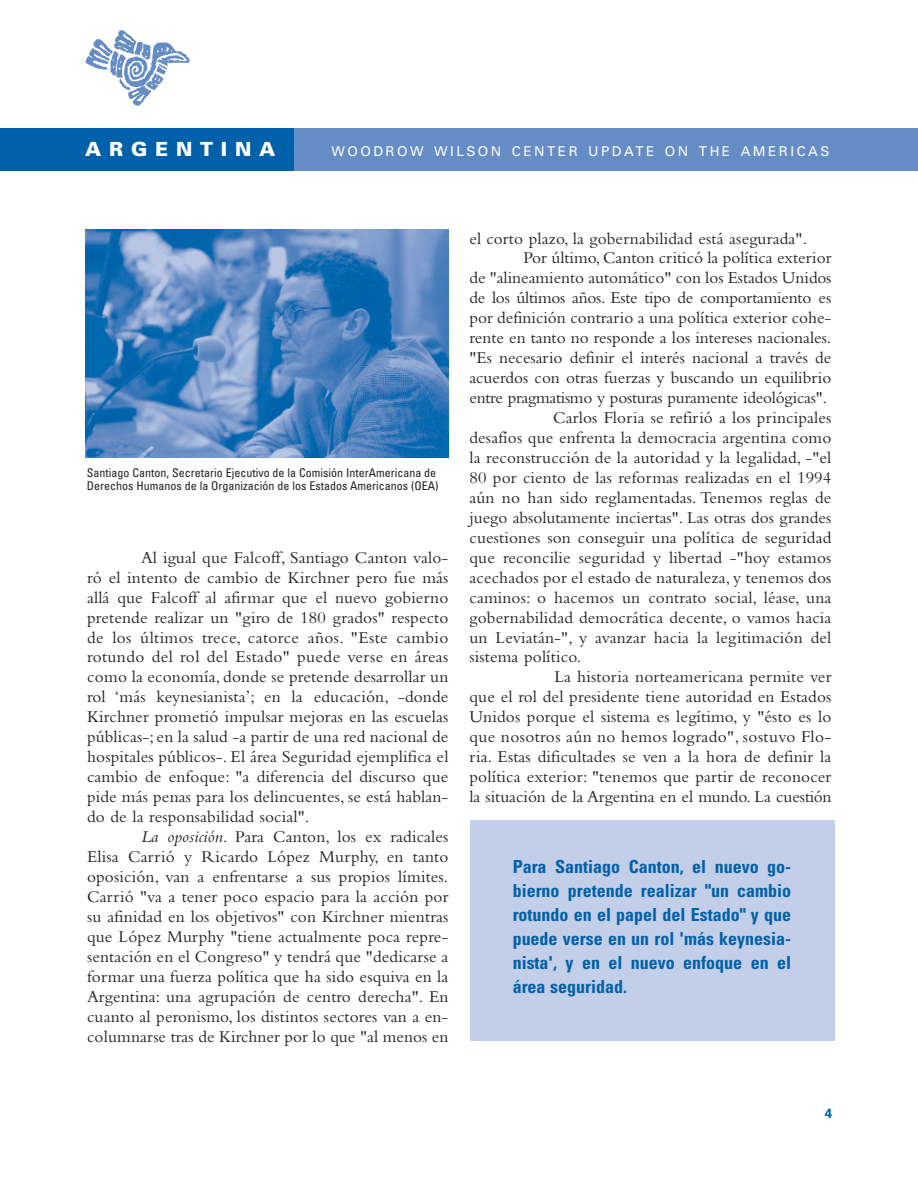
<style>
.page{position:relative;width:918px;height:1188px;background:#fff}
.page>*{position:absolute;margin:0;border:0;box-sizing:border-box;transform-origin:0 0}
.t1{font:900 19.5px "Univers";letter-spacing:.4em;color:#fff}
.t2{font:700 condensed 18px/24px "Univers";color:#0060a9;text-align:justify}
.t3{font:17.25px/20px "Bembo";letter-spacing:.01em;color:#231f20;text-align:justify}
.t4{font:17.25px "Bembo";letter-spacing:-.015em;color:#231f20}
.t5{font:13.5px "Univers";letter-spacing:.185em;color:#fff}
.t6{font:700 13.5px "Univers";color:#0060a9}
.t7{font:condensed 12px/13.5px "Univers";color:#231f20}
.s1{font-style:italic}
</style>
<div class="page">
<img style="left:85px;top:30px;width:105px;height:76px">
<div style="left:0;top:128px;width:918px;height:42px;background:#658cc4"></div>
<div style="left:0;top:128px;width:294px;height:42px;background:#0060a9"></div>
<img style="left:85px;top:229px;width:363px;height:228px">
<div style="left:470px;top:821px;width:365px;height:220px;background:#c3cee8"></div>
<p class="t1" style="left:85px;top:142px;width:192px">ARGENTINA</p>
<p class="t5" style="left:331px;top:146px;width:500px">WOODROW WILSON CENTER UPDATE ON THE AMERICAS</p>
<p class="t7" style="left:87px;top:467px;width:353px">Santiago Canton, Secretario Ejecutivo de la Comisión InterAmericana de<br>Derechos Humanos de la Organización de los Estados Americanos (OEA)</p>
<p class="t3" style="left:87px;top:549px;width:363px;text-indent:54px">Al igual que Falcoff, Santiago Canton valo&shy;ró el intento de cambio de Kirchner pero fue más allá que Falcoff al afirmar que el nuevo gobierno pretende realizar un "giro de 180 grados" respecto de los últimos trece, catorce años. "Este cambio rotundo del rol del Estado" puede verse en áreas como la economía, donde se pretende desarrollar un rol ‘más keynesianista’; en la educación, -donde Kirchner prometió impulsar mejoras en las escuelas públicas-; en la salud -a partir de una red nacional de hospitales públicos-. El área Seguridad ejemplifica el cambio de enfoque: "a diferencia del discurso que pide más penas para los delincuentes, se está hablan&shy;do de la responsabilidad social".</p>
<p class="t3" style="left:87px;top:828px;width:363px;text-indent:54px"><span class="s1">La oposición</span>. Para Canton, los ex radicales Elisa Carrió y Ricardo López Murphy, en tanto oposición, van a enfrentarse a sus propios límites.<br>Carrió "va a tener poco espacio para la acción por su afinidad en los objetivos" con Kirchner mientras que López Murphy "tiene actualmente poca repre&shy;sentación en el Congreso" y tendrá que "dedicarse a formar una fuerza política que ha sido esquiva en la Argentina: una agrupación de centro derecha". En cuanto al peronismo, los distintos sectores van a en&shy;columnarse tras de Kirchner por lo que "al menos en</p>
<p class="t3" style="left:469px;top:230px;width:339px">el corto plazo, la gobernabilidad está asegurada".</p>
<p class="t3" style="left:523px;top:250px;width:309px">Por último, Canton criticó la política exterior</p>
<p class="t3" style="left:469px;top:270px;width:363px">de "alineamiento automático" con los Estados Unidos</p>
<p class="t4" style="left:469px;top:292px;width:363px">de los últimos años. Este tipo de comportamiento es</p>
<p class="t3" style="left:469px;top:310px;width:363px">por definición contrario a una política exterior cohe-</p>
<p class="t3" style="left:469px;top:330px;width:363px">rente en tanto no responde a los intereses nacionales.</p>
<p class="t3" style="left:469px;top:349px;width:363px">"Es necesario definir el interés nacional a través de</p>
<p class="t3" style="left:469px;top:369px;width:363px">acuerdos con otras fuerzas y buscando un equilibrio</p>
<p class="t4" style="left:469px;top:392px;width:359px">entre pragmatismo y posturas puramente ideológicas".</p>
<p class="t3" style="left:553px;top:409px;width:280px">Carlos Floria se refirió a los principales</p>
<p class="t3" style="left:469px;top:429px;width:363px">desafíos que enfrenta la democracia argentina como</p>
<p class="t3" style="left:469px;top:449px;width:363px">la reconstrucción de la autoridad y la legalidad, -"el</p>
<p class="t3" style="left:469px;top:469px;width:363px">80 por ciento de las reformas realizadas en el 1994</p>
<p class="t3" style="left:469px;top:489px;width:363px">aún no han sido reglamentadas. Tenemos reglas de</p>
<p class="t3" style="left:469px;top:509px;width:363px">juego absolutamente inciertas". Las otras dos grandes</p>
<p class="t3" style="left:469px;top:529px;width:363px">cuestiones son conseguir una política de seguridad</p>
<p class="t3" style="left:469px;top:549px;width:363px">que reconcilie seguridad y libertad -"hoy estamos</p>
<p class="t3" style="left:469px;top:569px;width:363px">acechados por el estado de naturaleza, y tenemos dos</p>
<p class="t3" style="left:469px;top:589px;width:363px">caminos: o hacemos un contrato social, léase, una</p>
<p class="t3" style="left:469px;top:609px;width:363px">gobernabilidad democrática decente, o vamos hacia</p>
<p class="t3" style="left:469px;top:629px;width:363px">un Leviatán-", y avanzar hacia la legitimación del</p>
<p class="t3" style="left:469px;top:649px;width:113px">sistema político.</p>
<p class="t3" style="left:555px;top:669px;width:278px">La historia norteamericana permite ver</p>
<p class="t3" style="left:469px;top:689px;width:363px">que el rol del presidente tiene autoridad en Estados</p>
<p class="t3" style="left:469px;top:709px;width:363px">Unidos porque el sistema es legítimo, y "ésto es lo</p>
<p class="t3" style="left:469px;top:728px;width:363px">que nosotros aún no hemos logrado", sostuvo Flo-</p>
<p class="t3" style="left:469px;top:748px;width:363px">ria. Estas dificultades se ven a la hora de definir la</p>
<p class="t3" style="left:469px;top:768px;width:363px">política exterior: "tenemos que partir de reconocer</p>
<p class="t3" style="left:469px;top:788px;width:363px">la situación de la Argentina en el mundo. La cuestión</p>
<p class="t2" style="left:513px;top:857px;width:280px">Para Santiago Canton, el nuevo go&shy;bierno pretende realizar "un cambio rotundo en el papel del Estado" y que puede verse en un rol 'más keynesia&shy;nista', y en el nuevo enfoque en el área seguridad.</p>
<p class="t6" style="left:825px;top:1108px;width:9px">4</p>
</div>
